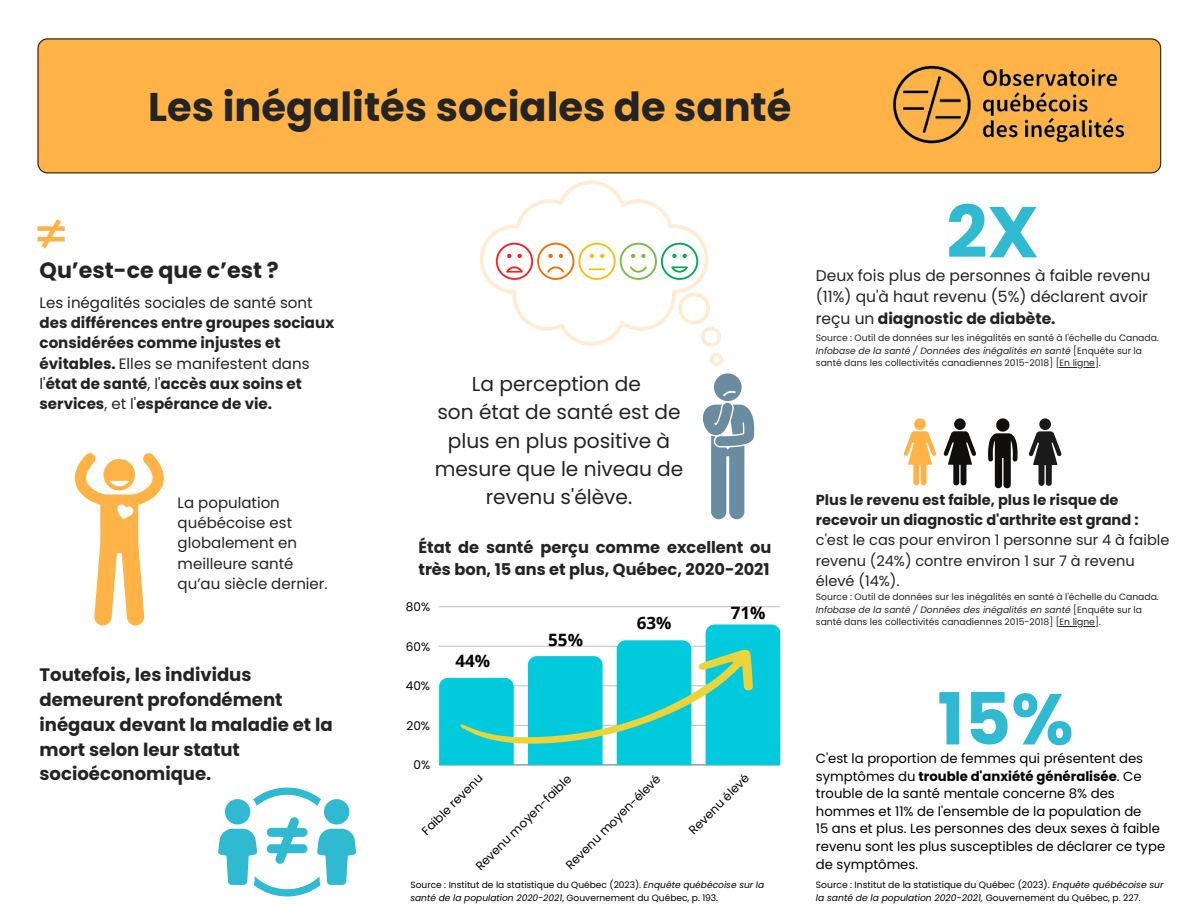
<style>
.page{position:relative;width:1186px;height:918px;background:#fff}
.page>*{position:absolute;margin:0;border:0;box-sizing:border-box;transform-origin:0 0}
.t1{font:700 71.85px "Poppins";color:#30bad2}
.t2{font:700 40.05px "Poppins";color:#242424}
.t3{font:700 22.2px "Poppins";color:#242424}
.t4{font:20.1px/28.2px "Poppins";color:#242424;text-align:center}
.t5{font:700 18.15px/24.8px "Poppins";color:#242424}
.t6{font:700 16.95px "Open Sans";color:#000}
.t7{font:700 16.2px/22.5px "Poppins";color:#242424}
.t8{font:15.45px/21.3px "Poppins";color:#242424}
.t9{font:700 15px/20.2px "Poppins";color:#242424}
.t10{font:15px/20.2px "Poppins";color:#242424}
.t11{font:14.55px/20.2px "Poppins";color:#242424}
.t12{font:700 14.55px/20.2px "Poppins";color:#242424}
.t13{font:13.2px/17.5px "Poppins";color:#000}
.t14{font:12px "Poppins";color:#000}
.t15{font:9.15px/12.3px "Poppins";color:#242424}
.t16{font:9.15px/12.3px "Poppins";color:#000}
.s1{font-weight:400}
.s2{font-style:italic}
.s3{font-weight:700}
</style>
<div class="page">
<div style="left:37px;top:38px;width:811px;height:135px;background:#ffb347"></div>
<img style="left:848px;top:38px;width:314px;height:136px">
<svg style="left:37px;top:219px;width:27px;height:29px"></svg>
<svg style="left:74px;top:453px;width:90px;height:173px"></svg>
<svg style="left:253px;top:788px;width:68px;height:18px"></svg>
<div style="left:225px;top:799px;width:25px;height:26px;background:#30bad2;border-radius:50%"></div>
<div style="left:324px;top:799px;width:25px;height:26px;background:#30bad2;border-radius:50%"></div>
<svg style="left:218px;top:817px;width:138px;height:79px"></svg>
<hr style="left:439px;top:765px;width:341px;height:1px;background:#c1c1c1">
<hr style="left:439px;top:606px;width:341px;height:1px;background:#ccc">
<svg style="left:439px;top:624px;width:341px;height:141px"></svg>
<svg style="left:480px;top:180px;width:243px;height:186px"></svg>
<svg style="left:703px;top:373px;width:51px;height:146px"></svg>
<hr style="left:1059px;top:367px;width:36px;height:1px;background:#242424">
<hr style="left:1059px;top:626px;width:36px;height:1px;background:#242424">
<svg style="left:988px;top:418px;width:29px;height:70px"></svg>
<div style="left:1039px;top:418px;width:12px;height:12px;background:#1a1a1a;border-radius:50%"></div>
<svg style="left:1029px;top:431px;width:32px;height:55px"></svg>
<div style="left:914px;top:418px;width:12px;height:12px;background:#ffb347;border-radius:50%"></div>
<svg style="left:904px;top:431px;width:32px;height:54px"></svg>
<div style="left:954px;top:418px;width:11px;height:12px;background:#100f0d;border-radius:50%"></div>
<svg style="left:944px;top:431px;width:32px;height:54px"></svg>
<h3 class="t2" style="left:148px;top:79px;width:645px">Les inégalités sociales de santé</h3>
<p class="t3" style="left:40px;top:255px;width:241px">Qu’est-ce que c’est ?</p>
<p class="t9" style="left:40px;top:293px;width:296px"><span class="s1">Les inégalités sociales de santé sont </span>des différences entre groupes sociaux considérées comme injustes et évitables. <span class="s1">Elles se manifestent dans l'</span>état de santé<span class="s1">, l'</span>accès aux soins et services<span class="s1">, et l'</span>espérance de vie.</p>
<p class="t10" style="left:178px;top:492px;width:152px">La population québécoise est globalement en meilleure santé qu’au siècle dernier.</p>
<p class="t5" style="left:40px;top:663px;width:295px">Toutefois, les individus demeurent profondément inégaux devant la maladie et la mort selon leur statut socioéconomique.</p>
<p class="t4" style="left:435px;top:370px;width:250px">La perception de<br>son état de santé est de plus en plus positive à mesure que le niveau de revenu s'élève.</p>
<h1 class="t7" style="left:418px;top:536px;width:354px">État de santé perçu comme excellent ou très bon, 15 ans et plus, Québec, 2020-2021</h1>
<h3 class="t14" style="left:406px;top:598px;width:26px">80%</h3>
<h3 class="t14" style="left:406px;top:638px;width:26px">60%</h3>
<h3 class="t14" style="left:406px;top:678px;width:26px">40%</h3>
<h3 class="t14" style="left:406px;top:717px;width:25px">20%</h3>
<h3 class="t14" style="left:413px;top:757px;width:18px">0%</h3>
<p class="t6" style="left:455px;top:649px;width:36px">44%</p>
<p class="t6" style="left:548px;top:628px;width:36px">55%</p>
<p class="t6" style="left:637px;top:611px;width:36px">63%</p>
<p class="t6" style="left:731px;top:600px;width:36px">71%</p>
<h3 class="t14" style="left:562px;top:861px;width:129px;rotate:-45deg">Revenu moyen-élevé</h3>
<h3 class="t14" style="left:685px;top:826px;width:81px;rotate:-45deg">Revenu élevé</h3>
<h3 class="t14" style="left:418px;top:827px;width:82px;rotate:-45deg">Faible revenu</h3>
<h3 class="t14" style="left:472px;top:862px;width:131px;rotate:-45deg">Revenu moyen-faible</h3>
<p class="t16" style="left:410px;top:879px;width:355px">Source : Institut de la statistique du Québec (2023). <span class="s2">Enquête québécoise sur la santé de la population 2020-2021</span>, Gouvernement du Québec, p. 193.</p>
<p class="t1" style="left:946px;top:182px;width:94px">2X</p>
<h4 class="t8" style="left:816px;top:265px;width:336px">Deux fois plus de personnes à faible revenu (11%) qu'à haut revenu (5%) déclarent avoir reçu un <span class="s3">diagnostic de diabète.</span></h4>
<h5 class="t15" style="left:816px;top:332px;width:344px">Source : Outil de données sur les inégalités en santé à l'échelle du Canada.<br><span class="s2">Infobase de la santé / Données des inégalités en santé</span> [Enquête sur la santé dans les collectivités canadiennes 2015-2018] [En ligne].</h5>
<p class="t12" style="left:816px;top:490px;width:324px">Plus le revenu est faible, plus le risque de recevoir un diagnostic d'arthrite est grand :</p>
<h6 class="t11" style="left:816px;top:530px;width:355px">c'est le cas pour environ 1 personne sur 4 à faible revenu (24%) contre environ 1 sur 7 à revenu élevé (14%).</h6>
<h6 class="t15" style="left:816px;top:591px;width:344px">Source : Outil de données sur les inégalités en santé à l'échelle du Canada.<br><span class="s2">Infobase de la santé / Données des inégalités en santé</span> [Enquête sur la santé dans les collectivités canadiennes 2015-2018] [En ligne].</h6>
<p class="t1" style="left:937px;top:669px;width:138px">15%</p>
<p class="t13" style="left:816px;top:767px;width:327px">symptômes du <span class="s3">trouble d'anxiété généralisée</span>. Ce trouble de la santé mentale concerne 8% des hommes et 11% de l'ensemble de la population de</p>
<p class="t13" style="left:816px;top:820px;width:351px">15 ans et plus. Les personnes des deux sexes à faible revenu sont les plus susceptibles de déclarer ce type de symptômes.</p>
<p class="t16" style="left:816px;top:879px;width:349px">Source : Institut de la statistique du Québec (2023). <span class="s2">Enquête québécoise sur la santé de la population 2020-2021,</span> Gouvernement du Québec, p. 227.</p>
<p class="t13" style="left:816px;top:750px;width:329px">C'est la proportion de femmes qui présentent des</p>
</div>
